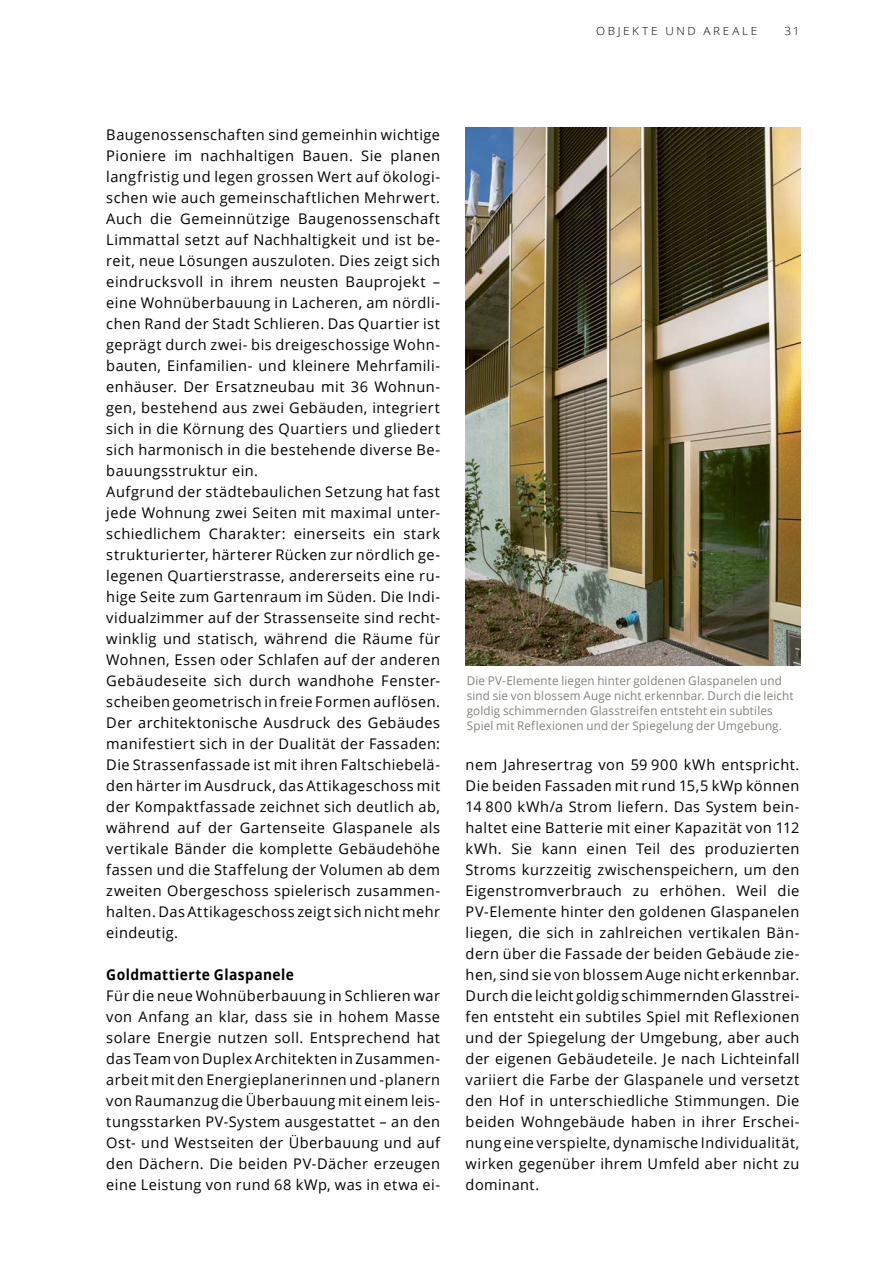
<style>
.page{position:relative;width:893px;height:1263px;background:#fff}
.page>*{position:absolute;margin:0;border:0;box-sizing:border-box;transform-origin:0 0}
.t1{font:700 15px "Open Sans";letter-spacing:.03em;color:#000;scale:.92 1}
.t2{font:14.7px/21px "Open Sans";letter-spacing:.03em;color:#000;text-align:justify}
.t3{font:12px/15px "Open Sans";letter-spacing:.015em;color:#81807a}
.t4{font:300 11.1px "Open Sans";letter-spacing:.225em;color:#000;scale:1.05 1}
</style>
<div class="page">
<img style="left:466px;top:128px;width:335px;height:537px">
<p class="t4" style="left:596px;top:23px;width:155px">OBJEKTE UND AREALE</p>
<p class="t4" style="left:785px;top:23px;width:16px">31</p>
<p class="t2" style="left:106px;top:124px;width:335px;text-align:left">Baugenossenschaften sind gemeinhin wichtige Pioniere im nachhaltigen Bauen. Sie planen langfristig und legen grossen Wert auf ökologi&shy;schen wie auch gemeinschaftlichen Mehrwert.<br>Auch die Gemeinnützige Baugenossenschaft Limmattal setzt auf Nachhaltigkeit und ist be&shy;reit, neue Lösungen auszuloten. Dies zeigt sich eindrucksvoll in ihrem neusten Bauprojekt – eine Wohnüberbauung in Lacheren, am nördli&shy;chen Rand der Stadt Schlieren. Das Quartier ist geprägt durch zwei- bis dreigeschossige Wohn&shy;bauten, Einfamilien- und kleinere Mehrfamili&shy;enhäuser. Der Ersatzneubau mit 36 Wohnun&shy;gen, bestehend aus zwei Gebäuden, integriert sich in die Körnung des Quartiers und gliedert sich harmonisch in die bestehende diverse Be&shy;bauungsstruktur ein.<br>Aufgrund der städtebaulichen Setzung hat fast jede Wohnung zwei Seiten mit maximal unter&shy;schiedlichem Charakter: einerseits ein stark strukturierter, härterer Rücken zur nördlich ge&shy;legenen Quartierstrasse, andererseits eine ru&shy;hige Seite zum Gartenraum im Süden. Die Indi&shy;vidualzimmer auf der Strassenseite sind recht&shy;winklig und statisch, während die Räume für Wohnen, Essen oder Schlafen auf der anderen Gebäudeseite sich durch wandhohe Fenster&shy;scheiben geometrisch in freie Formen auflösen.<br>Der architektonische Ausdruck des Gebäudes manifestiert sich in der Dualität der Fassaden:<br>Die Strassenfassade ist mit ihren Faltschiebelä&shy;den härter im Ausdruck, das Attikageschoss mit der Kompaktfassade zeichnet sich deutlich ab, während auf der Gartenseite Glaspanele als vertikale Bänder die komplette Gebäudehöhe fassen und die Staffelung der Volumen ab dem zweiten Obergeschoss spielerisch zusammen&shy;halten. Das Attikageschoss zeigt sich nicht mehr eindeutig.</p>
<p class="t1" style="left:106px;top:964px;width:206px">Goldmattierte Glaspanele</p>
<p class="t2" style="left:106px;top:985px;width:335px">Für die neue Wohnüberbauung in Schlieren war von Anfang an klar, dass sie in hohem Masse solare Energie nutzen soll. Entsprechend hat das Team von Duplex Architekten in Zusammen&shy;arbeit mit den Energieplanerinnen und -planern von Raumanzug die Überbauung mit einem leis&shy;tungsstarken PV-System ausgestattet – an den Ost- und Westseiten der Überbauung und auf den Dächern. Die beiden PV-Dächer erzeugen eine Leistung von rund 68 kWp, was in etwa ei-</p>
<p class="t3" style="left:467px;top:673px;width:328px">Die PV-Elemente liegen hinter goldenen Glaspanelen und sind sie von blossem Auge nicht erkennbar. Durch die leicht goldig schimmernden Glasstreifen entsteht ein subtiles Spiel mit Reflexionen und der Spiegelung der Umgebung.</p>
<p class="t2" style="left:466px;top:754px;width:335px">nem Jahresertrag von 59 900 kWh entspricht.<br>Die beiden Fassaden mit rund 15,5 kWp können 14 800 kWh/a Strom liefern. Das System bein&shy;haltet eine Batterie mit einer Kapazität von 112 kWh. Sie kann einen Teil des produzierten Stroms kurzzeitig zwischenspeichern, um den Eigenstromverbrauch zu erhöhen. Weil die PV-Elemente hinter den goldenen Glaspanelen liegen, die sich in zahlreichen vertikalen Bän&shy;dern über die Fassade der beiden Gebäude zie&shy;hen, sind sie von blossem Auge nicht erkennbar.<br>Durch die leicht goldig schimmernden Glasstrei&shy;fen entsteht ein subtiles Spiel mit Reflexionen und der Spiegelung der Umgebung, aber auch der eigenen Gebäudeteile. Je nach Lichteinfall variiert die Farbe der Glaspanele und versetzt den Hof in unterschiedliche Stimmungen. Die beiden Wohngebäude haben in ihrer Erschei&shy;nung eine verspielte, dynamische Individualität, wirken gegenüber ihrem Umfeld aber nicht zu dominant.</p>
</div>
